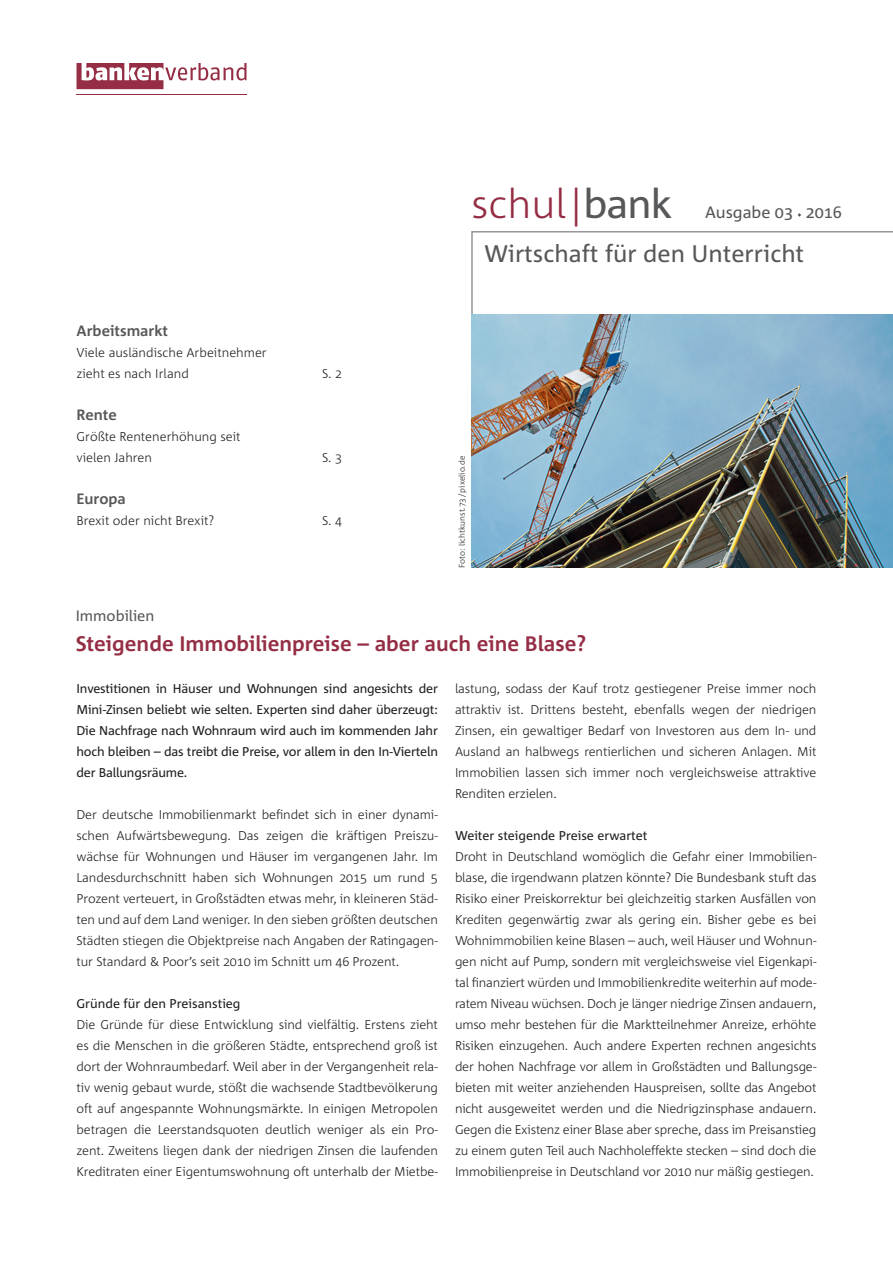
<style>
.page{position:relative;width:893px;height:1263px;background:#fff}
.page>*{position:absolute;margin:0;border:0;box-sizing:border-box;transform-origin:0 0}
.t1{font:300 40.5px "Corpid";color:#952e45}
._01_Titel_CR_16_20_U{font:24px "Corpid";color:#57585a}
._01_TopHead___CR_10{font:700 21px "Corpid";color:#952e45}
.t2{font:16.5px "Corpid";color:#57585a}
._01_Einleitung__CL_1{font:700 15px "Corpid";color:#57585a}
._01_TopHead___CR_10-2{font:15px "Corpid";color:#57585a}
._02_Fließtext__CL_8{font:300 12.75px/21px "Corpid";letter-spacing:-.015em;color:#231f20;text-align:justify}
._02_Fließtext__CL_8-2{font:12.75px/21px "Corpid";letter-spacing:-.015em;color:#231f20;text-align:justify}
._01_Einleitung__Inha{font:300 12.75px/21px "Corpid";color:#231f20}
._08_CR_7_5_10__Impre{font:300 8.25px "Corpid";letter-spacing:.005em;color:#231f20}
.s1{font-weight:400;color:#57585a}
.s2{font-weight:400}
</style>
<div class="page">
<svg style="left:77px;top:63px;width:169px;height:26px"></svg>
<hr style="left:77px;top:94px;width:170px;height:1px;background:#952e45">
<svg style="left:471px;top:231px;width:422px;height:84px"></svg>
<img style="left:471px;top:315px;width:422px;height:252px">
<p class="_01_Einleitung__CL_1" style="left:77px;top:323px;width:93px">Arbeitsmarkt</p>
<p class="_01_Einleitung__Inha" style="left:77px;top:342px;width:192px">Viele ausländische Arbeitnehmer zieht es nach Irland</p>
<p class="_01_Einleitung__CL_1" style="left:77px;top:407px;width:42px">Rente</p>
<p class="_01_Einleitung__Inha" style="left:77px;top:426px;width:166px">Größte Rentenerhöhung seit vielen Jahren</p>
<p class="_01_Einleitung__Inha" style="left:322px;top:363px;width:21px">S. 2</p>
<p class="_01_Einleitung__Inha" style="left:322px;top:447px;width:21px">S. 3</p>
<p class="_01_Einleitung__CL_1" style="left:77px;top:491px;width:51px">Europa</p>
<p class="_01_Einleitung__Inha" style="left:77px;top:510px;width:139px">Brexit oder nicht Brexit?</p>
<p class="_01_Einleitung__Inha" style="left:322px;top:510px;width:21px">S. 4</p>
<p class="t1" style="left:471px;top:182px;width:203px">schul|<span class="s1">bank</span></p>
<p class="_01_Titel_CR_16_20_U" style="left:484px;top:241px;width:322px">Wirtschaft für den Unterricht</p>
<p class="t2" style="left:705px;top:203px;width:138px">Ausgabe 03 2016</p>
<p class="_08_CR_7_5_10__Impre" style="left:457px;top:568px;width:113px;rotate:-90deg">Foto: lichtkunst.73/pixelio.de</p>
<p class="_01_TopHead___CR_10-2" style="left:76px;top:608px;width:80px">Immobilien</p>
<p class="_01_TopHead___CR_10" style="left:76px;top:632px;width:512px">Steigende Immobilienpreise – aber auch eine Blase?</p>
<p class="_02_Fließtext__CL_8" style="left:455px;top:678px;width:363px">lastung, sodass der Kauf trotz gestiegener Preise immer noch attraktiv ist. Drittens besteht, ebenfalls wegen der niedrigen Zinsen, ein gewaltiger Bedarf von Investoren aus dem In- und Ausland an halbwegs rentierlichen und sicheren Anlagen. Mit Immobilien lassen sich immer noch vergleichsweise attraktive Renditen erzielen.</p>
<p class="_02_Fließtext__CL_8" style="left:455px;top:825px;width:363px;text-align:left"><span class="s2">Weiter steigende Preise erwartet<br></span>Droht in Deutschland womöglich die Gefahr einer Immobilien&shy;blase, die irgendwann platzen könnte? Die Bundesbank stuft das Risiko einer Preiskorrektur bei gleichzeitig starken Ausfällen von Krediten gegenwärtig zwar als gering ein. Bisher gebe es bei Wohnimmobilien keine Blasen – auch, weil Häuser und Wohnun&shy;gen nicht auf Pump, sondern mit vergleichsweise viel Eigenkapi&shy;tal finanziert würden und Immobilienkredite weiterhin auf mode&shy;ratem Niveau wüchsen. Doch je länger niedrige Zinsen andauern, umso mehr bestehen für die Marktteilnehmer Anreize, erhöhte Risiken einzugehen. Auch andere Experten rechnen angesichts der hohen Nachfrage vor allem in Großstädten und Ballungsge&shy;bieten mit weiter anziehenden Hauspreisen, sollte das Angebot nicht ausgeweitet werden und die Niedrigzinsphase andauern.<br>Gegen die Existenz einer Blase aber spreche, dass im Preisanstieg zu einem guten Teil auch Nachholeffekte stecken – sind doch die Immobilienpreise in Deutschland vor 2010 nur mäßig gestiegen.</p>
<p class="_02_Fließtext__CL_8-2" style="left:77px;top:678px;width:363px">Investitionen in Häuser und Wohnungen sind angesichts der Mini-Zinsen beliebt wie selten. Experten sind daher überzeugt:<br>Die Nachfrage nach Wohnraum wird auch im kommenden Jahr hoch bleiben – das treibt die Preise, vor allem in den In-Vierteln der Ballungsräume.</p>
<p class="_02_Fließtext__CL_8" style="left:77px;top:804px;width:363px">Der deutsche Immobilienmarkt befindet sich in einer dynami&shy;schen Aufwärtsbewegung. Das zeigen die kräftigen Preiszu&shy;wächse für Wohnungen und Häuser im vergangenen Jahr. Im Landesdurchschnitt haben sich Wohnungen 2015 um rund 5<br>Prozent verteuert, in Großstädten etwas mehr, in kleineren Städ&shy;ten und auf dem Land weniger. In den sieben größten deutschen Städten stiegen die Objektpreise nach Angaben der Ratingagen&shy;tur Standard &amp; Poor’s seit 2010 im Schnitt um 46 Prozent.</p>
<p class="_02_Fließtext__CL_8" style="left:77px;top:993px;width:363px;text-align:left"><span class="s2">Gründe für den Preisanstieg<br></span>Die Gründe für diese Entwicklung sind vielfältig. Erstens zieht es die Menschen in die größeren Städte, entsprechend groß ist dort der Wohnraumbedarf. Weil aber in der Vergangenheit rela&shy;tiv wenig gebaut wurde, stößt die wachsende Stadtbevölkerung oft auf angespannte Wohnungsmärkte. In einigen Metropolen betragen die Leerstandsquoten deutlich weniger als ein Pro&shy;zent. Zweitens liegen dank der niedrigen Zinsen die laufenden Kreditraten einer Eigentumswohnung oft unterhalb der Mietbe-</p>
</div>
